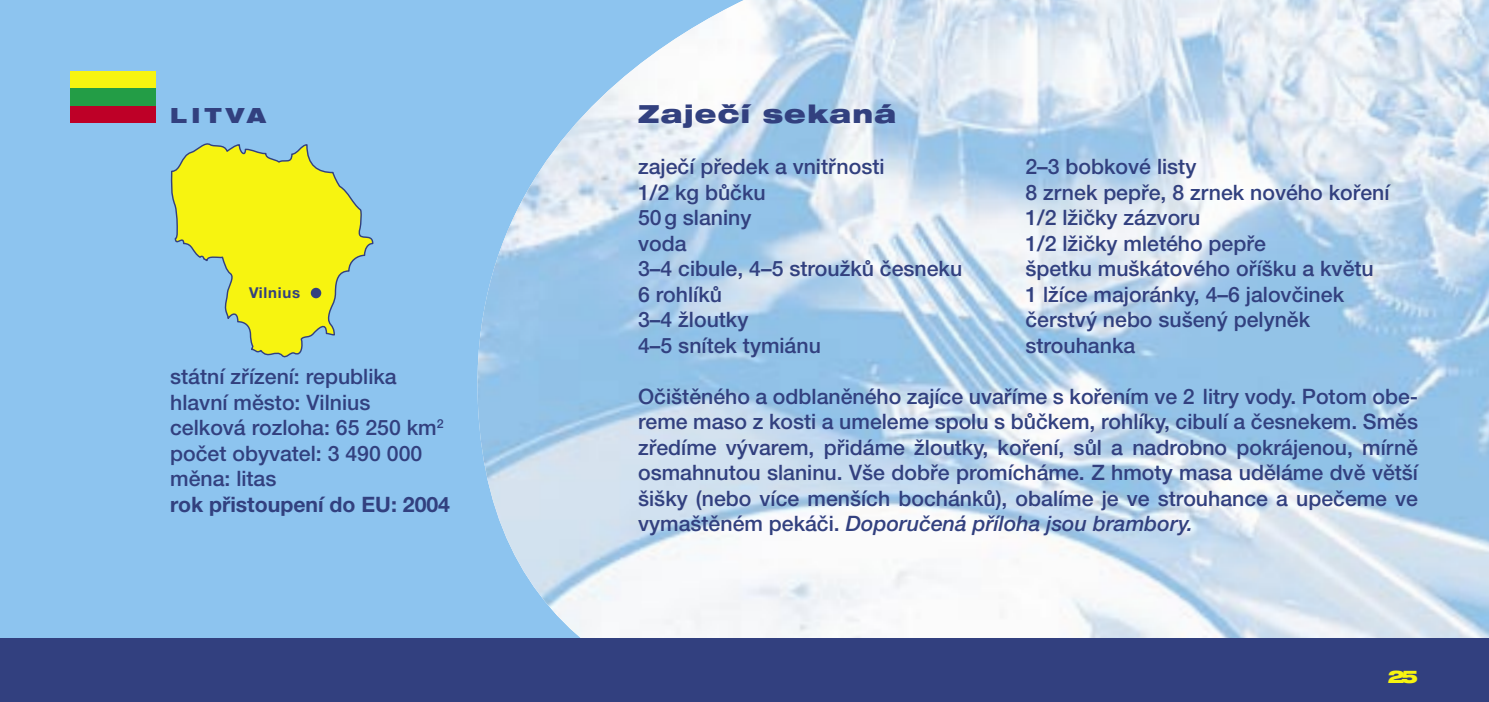
<style>
.page{position:relative;width:1489px;height:702px;background:#fff}
.page>*{position:absolute;margin:0;border:0;box-sizing:border-box;transform-origin:0 0}
.t1{font:900 expanded 25px "Helvetica Neue CE";letter-spacing:.05em;color:#32407f}
.t2{font:500 21.25px/25.5px "Helvetica Neue CE";color:#32407f;text-align:justify}
.t3{font:700 21.25px "Helvetica Neue CE";color:#32407f}
.t4{font:900 expanded 21px "Helvetica Neue CE";letter-spacing:.215em;color:#32407f}
.t5{font:900 expanded 17.5px "Helvetica Neue CE";color:#f7f410}
.t6{font:700 15px "Helvetica Neue CE";letter-spacing:.05em;color:#32407f}
.s1{font-style:italic}
</style>
<div class="page">
<div style="left:0;top:0;width:1488px;height:652px;background:#8dc4ef"></div>
<img style="left:477px;top:0;width:1011px;height:638px">
<div style="left:0;top:638px;width:1488px;height:64px;background:#32407f"></div>
<svg style="left:170px;top:143px;width:204px;height:214px"></svg>
<div style="left:311px;top:288px;width:10px;height:10px;background:#32407f;border-radius:50%"></div>
<div style="left:71px;top:71px;width:85px;height:18px;background:#f7f410"></div>
<div style="left:71px;top:88px;width:85px;height:18px;background:#239d46"></div>
<div style="left:71px;top:106px;width:85px;height:17px;background:#be0027"></div>
<p class="t4" style="left:170px;top:102px;width:97px">LITVA</p>
<p class="t6" style="left:249px;top:284px;width:53px">Vilnius</p>
<p class="t2" style="left:170px;top:366px;width:228px">státní zřízení: republika</p>
<p class="t2" style="left:170px;top:391px;width:202px">hlavní město: Vilnius</p>
<p class="t2" style="left:170px;top:417px;width:275px">celková rozloha: 65 250 km<sup>2</sup></p>
<p class="t2" style="left:170px;top:442px;width:254px">počet obyvatel: 3 490 000</p>
<p class="t2" style="left:170px;top:468px;width:108px">měna: litas</p>
<p class="t3" style="left:170px;top:491px;width:281px">rok přistoupení do EU: 2004</p>
<p class="t1" style="left:638px;top:98px;width:259px">Zaječí sekaná</p>
<p class="t2" style="left:638px;top:156px;width:248px">zaječí předek a vnitřnosti</p>
<p class="t2" style="left:638px;top:181px;width:129px">1/2 kg bůčku</p>
<p class="t2" style="left:638px;top:207px;width:115px">50 g slaniny</p>
<p class="t2" style="left:638px;top:232px;width:50px">voda</p>
<p class="t2" style="left:638px;top:258px;width:325px">3–4 cibule, 4–5 stroužků česneku</p>
<p class="t2" style="left:638px;top:283px;width:85px">6 rohlíků</p>
<p class="t2" style="left:638px;top:309px;width:112px">3–4 žloutky</p>
<p class="t2" style="left:638px;top:334px;width:184px">4–5 snítek tymiánu</p>
<p class="t2" style="left:638px;top:385px;width:781px">Očištěného a odblaněného zajíce uvaříme s kořením ve 2 litry vody. Potom obe&shy;reme maso z kosti a umeleme spolu s bůčkem, rohlíky, cibulí a česnekem. Směs zředíme vývarem, přidáme žloutky, koření, sůl a nadrobno pokrájenou, mírně osmahnutou slaninu. Vše dobře promícháme. Z hmoty masa uděláme dvě větší šišky (nebo více menších bochánků), obalíme je ve strouhance a upečeme ve vymaštěném pekáči. <span class="s1">Doporučená příloha jsou brambory.</span></p>
<p class="t2" style="left:1025px;top:156px;width:172px">2–3 bobkové listy</p>
<p class="t2" style="left:1025px;top:181px;width:365px">8 zrnek pepře, 8 zrnek nového koření</p>
<p class="t2" style="left:1025px;top:207px;width:176px">1/2 lžičky zázvoru</p>
<p class="t2" style="left:1025px;top:232px;width:242px">1/2 lžičky mletého pepře</p>
<p class="t2" style="left:1025px;top:258px;width:350px">špetku muškátového oříšku a květu</p>
<p class="t2" style="left:1025px;top:283px;width:320px">1 lžíce majoránky, 4–6 jalovčinek</p>
<p class="t2" style="left:1025px;top:309px;width:286px">čerstvý nebo sušený pelyněk</p>
<p class="t2" style="left:1025px;top:334px;width:111px">strouhanka</p>
<p class="t5" style="left:1387px;top:665px;width:32px">25</p>
</div>
